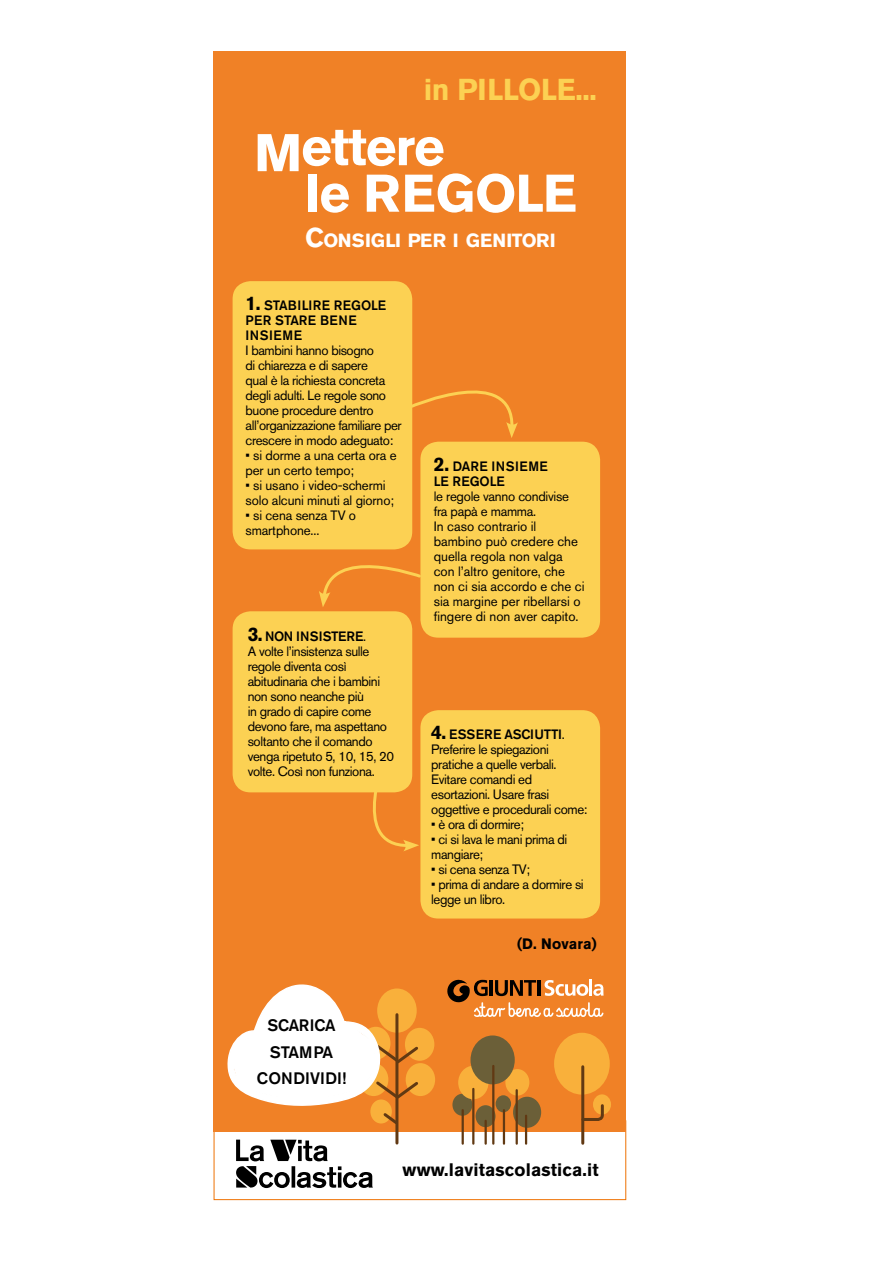
<style>
.page{position:relative;width:893px;height:1263px;background:#fff}
.page>*{position:absolute;margin:0;border:0;box-sizing:border-box;transform-origin:0 0}
.t1{font:700 52.5px/46.5px "Akzidenz Grotesk BE";letter-spacing:-.02em;color:#fff}
.t2{font:700 30px "Akzidenz Grotesk BE";letter-spacing:-.01em;color:#fcd153}
.t3{font:700 18.9px "Akzidenz Grotesk BE";letter-spacing:.015em;color:#fff}
.t4{font:700 18px "Akzidenz Grotesk BE";letter-spacing:.01em;color:#000}
.t5{font:500 16.5px/26.5px "Akzidenz Grotesk BE";color:#000;text-align:center}
.t6{font:700 15px "Akzidenz Grotesk BE";letter-spacing:.01em;color:#000}
.t7{font:13.5px/15px "Akzidenz Grotesk BE";letter-spacing:-.03em;color:#000}
.t8{font:13.5px/15px "Akzidenz Grotesk BE";color:#000}
.t9{font:13.5px/15px "Akzidenz Grotesk BE";letter-spacing:-.01em;color:#000}
.t10{font:500 13.5px/15px "Akzidenz Grotesk BE";letter-spacing:.04em;color:#000}
.s1{font-size:27px}
.s2{font-weight:700;font-size:19.5px}
.s3{font-weight:500}
</style>
<div class="page">
<div style="left:214px;top:1120px;width:412px;height:80px;background:#fff;border:1px solid #ee7203"></div>
<div style="left:214px;top:51px;width:412px;height:1080px;background:#f08126"></div>
<svg style="left:447px;top:979px;width:157px;height:38px"></svg>
<div style="left:405px;top:1028px;width:29px;height:33px;background:#f9b03b;border-radius:50%"></div>
<div style="left:406px;top:1063px;width:29px;height:33px;background:#f9b03b;border-radius:50%"></div>
<hr style="left:395px;top:1015px;width:3px;height:128px;background:#613913">
<svg style="left:227px;top:984px;width:194px;height:143px"></svg>
<div style="left:513px;top:1097px;width:28px;height:31px;background:#6b5f38;border-radius:50%"></div>
<div style="left:476px;top:1105px;width:19px;height:22px;background:#6b5f38;border-radius:50%"></div>
<div style="left:452px;top:1094px;width:20px;height:22px;background:#6b5f38;border-radius:50%"></div>
<div style="left:496px;top:1095px;width:15px;height:17px;background:#6b5f38;border-radius:50%"></div>
<div style="left:505px;top:1069px;width:24px;height:26px;background:#f9b03b;border-radius:50%"></div>
<div style="left:458px;top:1066px;width:30px;height:33px;background:#f9b03b;border-radius:50%"></div>
<hr style="left:472px;top:1089px;width:2px;height:55px;background:#613913">
<hr style="left:462px;top:1110px;width:2px;height:34px;background:#613913">
<hr style="left:503px;top:1110px;width:2px;height:34px;background:#613913">
<hr style="left:485px;top:1121px;width:2px;height:23px;background:#613913">
<hr style="left:525px;top:1116px;width:2px;height:28px;background:#613913">
<hr style="left:516px;top:1090px;width:2px;height:54px;background:#613913">
<div style="left:470px;top:1035px;width:45px;height:49px;background:#6b5f38;border-radius:50%"></div>
<hr style="left:492px;top:1066px;width:2px;height:78px;background:#613913">
<div style="left:554px;top:1033px;width:56px;height:61px;background:#f9b03b;border-radius:50%"></div>
<div style="left:593px;top:1094px;width:18px;height:20px;background:#f9b03b;border-radius:50%"></div>
<hr style="left:581px;top:1067px;width:3px;height:76px;background:#613913">
<svg style="left:581px;top:1103px;width:23px;height:19px"></svg>
<div style="left:420px;top:710px;width:180px;height:208px;background:#fcd153;border-radius:18px"></div>
<div style="left:420px;top:442px;width:180px;height:196px;background:#fcd153;border-radius:18px"></div>
<div style="left:233px;top:281px;width:179px;height:268px;background:#fcd153;border-radius:18px"></div>
<svg style="left:236px;top:1139px;width:137px;height:49px"></svg>
<svg style="left:412px;top:363px;width:106px;height:75px"></svg>
<svg style="left:319px;top:544px;width:102px;height:63px"></svg>
<svg style="left:346px;top:746px;width:73px;height:105px"></svg>
<div style="left:233px;top:611px;width:179px;height:181px;background:#fcd153;border-radius:18px"></div>
<h2 class="t2" style="left:424px;top:73px;width:174px">in PILLOLE...</h2>
<h1 class="t1" style="left:305px;top:124px;width:273px;text-indent:-51px">Mettere<br>le REGOLE</h1>
<h3 class="t3" style="left:305px;top:229px;width:252px"><span class="s1">C</span>ONSIGLI PER I GENITORI</h3>
<p class="t10" style="left:246px;top:297px;width:142px"><span class="s2">1.</span> STABILIRE REGOLE<br>PER STARE BENE<br>INSIEME</p>
<p class="t7" style="left:246px;top:342px;width:158px">I bambini hanno bisogno<br>di chiarezza e di sapere<br>qual è la richiesta concreta degli adulti. Le regole sono buone procedure dentro all’organizzazione familiare per crescere in modo adeguato:</p>
<p class="t9" style="left:246px;top:447px;width:153px">• si dorme a una certa ora e per un certo tempo;</p>
<p class="t9" style="left:246px;top:477px;width:150px">• si usano i video-schermi solo alcuni minuti al giorno;</p>
<p class="t9" style="left:246px;top:507px;width:112px">• si cena senza TV o smartphone...</p>
<p class="t7" style="left:248px;top:628px;width:148px"><span class="s2">3.</span> <span class="s3">NON INSISTERE</span>.<br>A volte l’insistenza sulle regole diventa così abitudinaria che i bambini non sono neanche più<br>in grado di capire come devono fare, ma aspettano soltanto che il comando venga ripetuto 5, 10, 15, 20 volte. Così non funziona.</p>
<p class="t5" style="left:257px;top:1012px;width:91px">SCARICA<br>STAMPA<br>CONDIVIDI!</p>
<p class="t10" style="left:434px;top:458px;width:116px"><span class="s2">2.</span> DARE INSIEME<br>LE REGOLE</p>
<p class="t8" style="left:434px;top:488px;width:152px">le regole vanno condivise fra papà e mamma.<br>In caso contrario il bambino può credere che quella regola non valga con l’altro genitore, che non ci sia accordo e che ci sia margine per ribellarsi o fingere di non aver capito.</p>
<p class="t7" style="left:431px;top:726px;width:158px"><span class="s2">4.</span> <span class="s3">ESSERE ASCIUTTI</span>.<br>Preferire le spiegazioni pratiche a quelle verbali.<br>Evitare comandi ed esortazioni. Usare frasi oggettive e procedurali come:</p>
<p class="t7" style="left:431px;top:816px;width:94px">• è ora di dormire;</p>
<p class="t7" style="left:431px;top:831px;width:137px">• ci si lava le mani prima di mangiare;</p>
<p class="t7" style="left:431px;top:861px;width:100px">• si cena senza TV;</p>
<p class="t7" style="left:431px;top:876px;width:154px">• prima di andare a dormire si legge un libro.</p>
<p class="t6" style="left:517px;top:935px;width:81px">(D. Novara)</p>
<h3 class="t4" style="left:403px;top:1159px;width:197px">www.lavitascolastica.it</h3>
</div>
